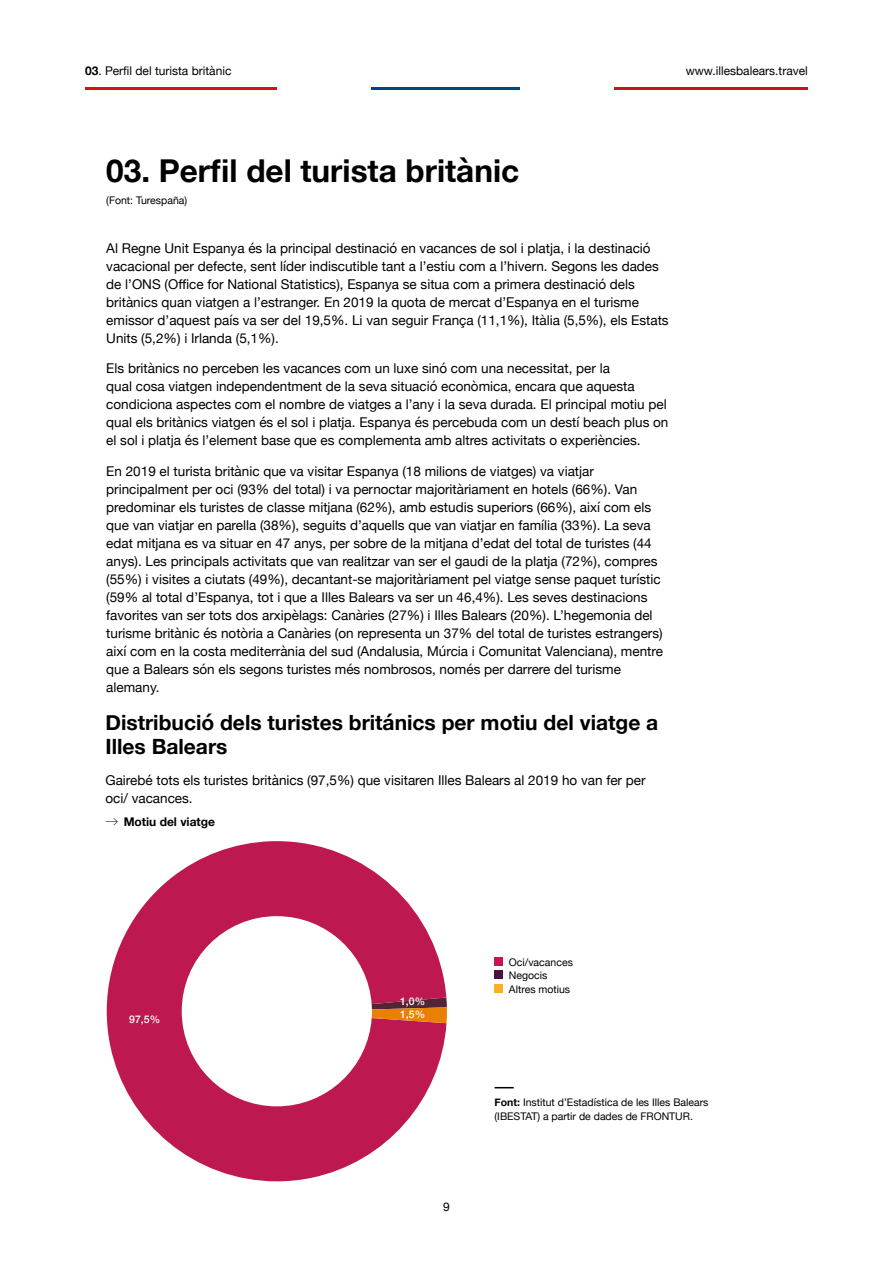
<style>
.page{position:relative;width:893px;height:1263px;background:#fff}
.page>*{position:absolute;margin:0;border:0;box-sizing:border-box;transform-origin:0 0}
.t1{font:700 31.5px "Helvetica Neue";color:#000}
.t2{font:700 21px/24px "Helvetica Neue";color:#000}
.t3{font:13.5px/18px "Helvetica Neue";color:#000}
.t4{font:12px "Helvetica Neue";color:#000}
.t5{font:700 12px "Helvetica Neue";color:#000}
.t6{font:10.5px/13.5px "Helvetica Neue";color:#000}
.t7{font:500 10.5px/13px "Helvetica Neue";color:#fff}
.s1{font-weight:700}
</style>
<div class="page">
<hr style="left:85px;top:87px;width:241px;height:2px;background:#d51317">
<hr style="left:326px;top:87px;width:241px;height:2px;background:#048">
<div style="left:277px;top:84px;width:94px;height:7px;background:#fff"></div>
<hr style="left:567px;top:87px;width:241px;height:2px;background:#be1622">
<div style="left:520px;top:85px;width:94px;height:7px;background:#fff"></div>
<svg style="left:107px;top:841px;width:339px;height:340px;fill:#bd1850"></svg>
<svg style="left:372px;top:997px;width:75px;height:26px;background:#b55027"></svg>
<svg style="left:495px;top:1087px;width:19px;height:1px"></svg>
<div style="left:495px;top:957px;width:8px;height:9px;background:#bd1850"></div>
<div style="left:495px;top:971px;width:8px;height:8px;background:#47153d"></div>
<div style="left:495px;top:984px;width:8px;height:9px;background:#f9b122"></div>
<p class="t4" style="left:85px;top:63px;width:148px"><span class="s1">03</span>. Perfil del turista britànic</p>
<p class="t4" style="left:686px;top:63px;width:124px">www.illesbalears.travel</p>
<h1 class="t1" style="left:106px;top:146px;width:414px">03. Perfil del turista britànic</h1>
<p class="t6" style="left:106px;top:194px;width:82px">(Font: Turespaña)</p>
<p class="t3" style="left:106px;top:240px;width:564px">Al Regne Unit Espanya és la principal destinació en vacances de sol i platja, i la destinació vacacional per defecte, sent líder indiscutible tant a l’estiu com a l’hivern. Segons les dades de l’ONS (Office for National Statistics), Espanya se situa com a primera destinació dels britànics quan viatgen a l’estranger. En 2019 la quota de mercat d’Espanya en el turisme emissor d’aquest país va ser del 19,5%. Li van seguir França (11,1%), Itàlia (5,5%), els Estats Units (5,2%) i Irlanda (5,1%).</p>
<p class="t3" style="left:106px;top:360px;width:564px">Els britànics no perceben les vacances com un luxe sinó com una necessitat, per la<br>qual cosa viatgen independentment de la seva situació econòmica, encara que aquesta condiciona aspectes com el nombre de viatges a l’any i la seva durada. El principal motiu pel qual els britànics viatgen és el sol i platja. Espanya és percebuda com un destí beach plus on el sol i platja és l’element base que es complementa amb altres activitats o experiències.</p>
<p class="t3" style="left:106px;top:463px;width:558px">En 2019 el turista britànic que va visitar Espanya (18 milions de viatges) va viatjar principalment per oci (93% del total) i va pernoctar majoritàriament en hotels (66%). Van predominar els turistes de classe mitjana (62%), amb estudis superiors (66%), així com els que van viatjar en parella (38%), seguits d’aquells que van viatjar en família (33%). La seva edat mitjana es va situar en 47 anys, per sobre de la mitjana d’edat del total de turistes (44 anys). Les principals activitats que van realitzar van ser el gaudi de la platja (72%), compres (55%) i visites a ciutats (49%), decantant-se majoritàriament pel viatge sense paquet turístic (59% al total d’Espanya, tot i que a Illes Balears va ser un 46,4%). Les seves destinacions favorites van ser tots dos arxipèlags: Canàries (27%) i Illes Balears (20%). L’hegemonia del turisme britànic és notòria a Canàries (on representa un 37% del total de turistes estrangers) així com en la costa mediterrània del sud (Andalusia, Múrcia i Comunitat Valenciana), mentre que a Balears són els segons turistes més nombrosos, només per darrere del turisme alemany.</p>
<h2 class="t2" style="left:105px;top:711px;width:554px">Distribució dels turistes británics per motiu del viatge a<br>Illes Balears</h2>
<p class="t3" style="left:105px;top:772px;width:542px">Gairebé tots els turistes britànics (97,5%) que visitaren Illes Balears al 2019 ho van fer per oci/ vacances.</p>
<p class="t5" style="left:124px;top:812px;width:93px">Motiu del viatge</p>
<p class="t7" style="left:129px;top:1011px;width:32px">97,5%</p>
<p class="t7" style="left:400px;top:994px;width:27px">1,0%<br>1,5%</p>
<p class="t4" style="left:443px;top:1198px;width:8px">9</p>
<p class="t6" style="left:509px;top:956px;width:65px">Oci/vacances<br>Negocis<br>Altres motius</p>
<p class="t6" style="left:495px;top:1096px;width:215px"><span class="s1">Font:</span> Institut d’Estadística de les Illes Balears (IBESTAT) a partir de dades de FRONTUR.</p>
</div>
